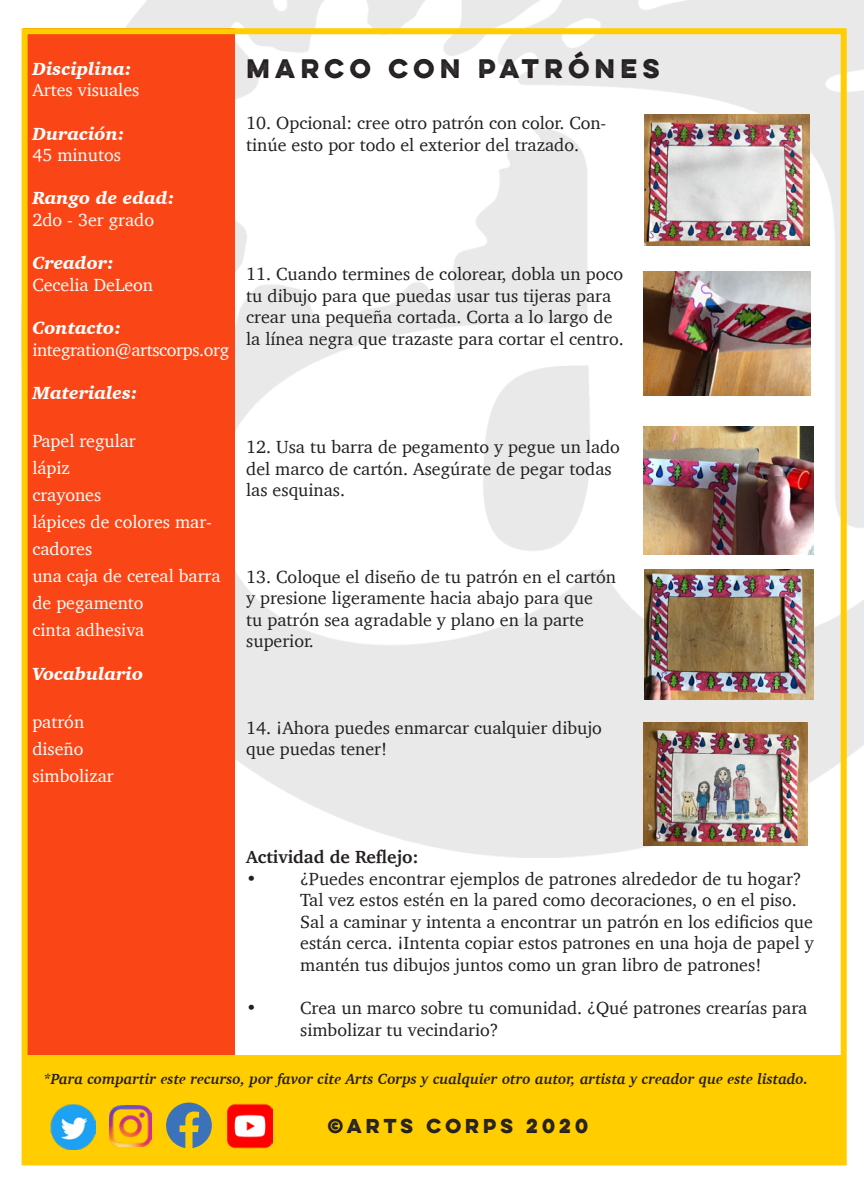
<style>
.page{position:relative;width:864px;height:1188px;background:#fff}
.page>*{position:absolute;margin:0;border:0;box-sizing:border-box;transform-origin:0 0}
.t1{font:700 24px "Lulo One";color:#231f20}
.t2{font:18px/21.6px "Charter";color:#231f20}
.t3{font:18px/27px "Charter";color:#fff}
.t4{font:italic 900 18px "Charter";color:#fff}
.t5{font:18px "Charter";letter-spacing:-.02em;color:#fff}
.t6{font:700 18px "Charter";color:#231f20}
.t7{font:700 18px "Lulo One";color:#231f20}
.t8{font:italic 700 15px "Charter";color:#231f20}
</style>
<div class="page">
<img style="left:125px;top:0;width:739px;height:857px">
<div style="left:24px;top:28px;width:211px;height:1131px;background:#fa4616"></div>
<div style="left:22px;top:28px;width:825px;height:1137px;border:6px solid #ffcd00"></div>
<div style="left:24px;top:1055px;width:818px;height:107px;background:#ffcd00"></div>
<img style="left:645px;top:114px;width:164px;height:132px">
<img style="left:644px;top:272px;width:166px;height:124px">
<img style="left:643px;top:426px;width:170px;height:128px">
<img style="left:644px;top:569px;width:169px;height:131px">
<img style="left:644px;top:723px;width:164px;height:122px">
<img style="left:50px;top:1104px;width:46px;height:45px">
<svg style="left:166px;top:1103px;width:46px;height:45px"></svg>
<img style="left:110px;top:1105px;width:42px;height:42px">
<img style="left:227px;top:1104px;width:45px;height:45px">
<p class="t4" style="left:32px;top:57px;width:101px">Disciplina:</p>
<p class="t1" style="left:246px;top:50px;width:420px">MARCO CON PATRÓNES</p>
<p class="t3" style="left:32px;top:77px;width:109px">Artes visuales</p>
<p class="t4" style="left:32px;top:122px;width:94px">Duración:</p>
<p class="t3" style="left:32px;top:141px;width:90px">45 minutos</p>
<p class="t4" style="left:32px;top:187px;width:144px">Rango de edad:</p>
<p class="t3" style="left:32px;top:206px;width:123px">2do - 3er grado</p>
<p class="t4" style="left:32px;top:252px;width:83px">Creador:</p>
<p class="t3" style="left:32px;top:271px;width:122px">Cecelia DeLeon</p>
<p class="t4" style="left:32px;top:317px;width:90px">Contacto:</p>
<p class="t5" style="left:32px;top:334px;width:198px">integration@artscorps.org</p>
<p class="t4" style="left:32px;top:381px;width:107px">Materiales:</p>
<p class="t3" style="left:32px;top:428px;width:105px">Papel regular</p>
<p class="t3" style="left:32px;top:455px;width:39px">lápiz</p>
<p class="t3" style="left:32px;top:482px;width:70px">crayones</p>
<p class="t3" style="left:32px;top:509px;width:181px">lápices de colores mar&shy;cadores</p>
<p class="t3" style="left:32px;top:563px;width:190px">una caja de cereal barra de pegamento</p>
<p class="t3" style="left:32px;top:617px;width:113px">cinta adhesiva</p>
<p class="t4" style="left:32px;top:662px;width:112px">Vocabulario</p>
<p class="t3" style="left:32px;top:708px;width:53px">patrón</p>
<p class="t3" style="left:32px;top:735px;width:53px">diseño</p>
<p class="t3" style="left:32px;top:762px;width:83px">simbolizar</p>
<p class="t2" style="left:246px;top:112px;width:362px">10. Opcional: cree otro patrón con color. Con&shy;tinúe esto por todo el exterior del trazado.</p>
<p class="t2" style="left:246px;top:263px;width:379px">11. Cuando termines de colorear, dobla un poco tu dibujo para que puedas usar tus tijeras para crear una pequeña cortada. Corta a lo largo de la línea negra que trazaste para cortar el centro.</p>
<p class="t2" style="left:246px;top:436px;width:375px">12. Usa tu barra de pegamento y pegue un lado del marco de cartón. Asegúrate de pegar todas las esquinas.</p>
<p class="t2" style="left:246px;top:565px;width:371px">13. Coloque el diseño de tu patrón en el cartón y presione ligeramente hacia abajo para que<br>tu patrón sea agradable y plano en la parte superior.</p>
<p class="t2" style="left:246px;top:717px;width:357px">14. ¡Ahora puedes enmarcar cualquier dibujo que puedas tener!</p>
<p class="t6" style="left:246px;top:841px;width:174px">Actividad de Reflejo:</p>
<p class="t2" style="left:246px;top:867px;width:12px">•</p>
<p class="t2" style="left:300px;top:867px;width:515px">¿Puedes encontrar ejemplos de patrones alrededor de tu hogar?<br>Tal vez estos estén en la pared como decoraciones, o en el piso.<br>Sal a caminar y intenta a encontrar un patrón en los edificios que están cerca. ¡Intenta copiar estos patrones en una hoja de papel y mantén tus dibujos juntos como un gran libro de patrones!</p>
<p class="t2" style="left:246px;top:997px;width:12px">•</p>
<p class="t2" style="left:300px;top:997px;width:509px">Crea un marco sobre tu comunidad. ¿Qué patrones crearías para simbolizar tu vecindario?</p>
<p class="t8" style="left:43px;top:1066px;width:766px">*Para compartir este recurso, por favor cite Arts Corps y cualquier otro autor, artista y creador que este listado.</p>
<p class="t7" style="left:327px;top:1112px;width:266px">©ARTS CORPS 2020</p>
</div>
